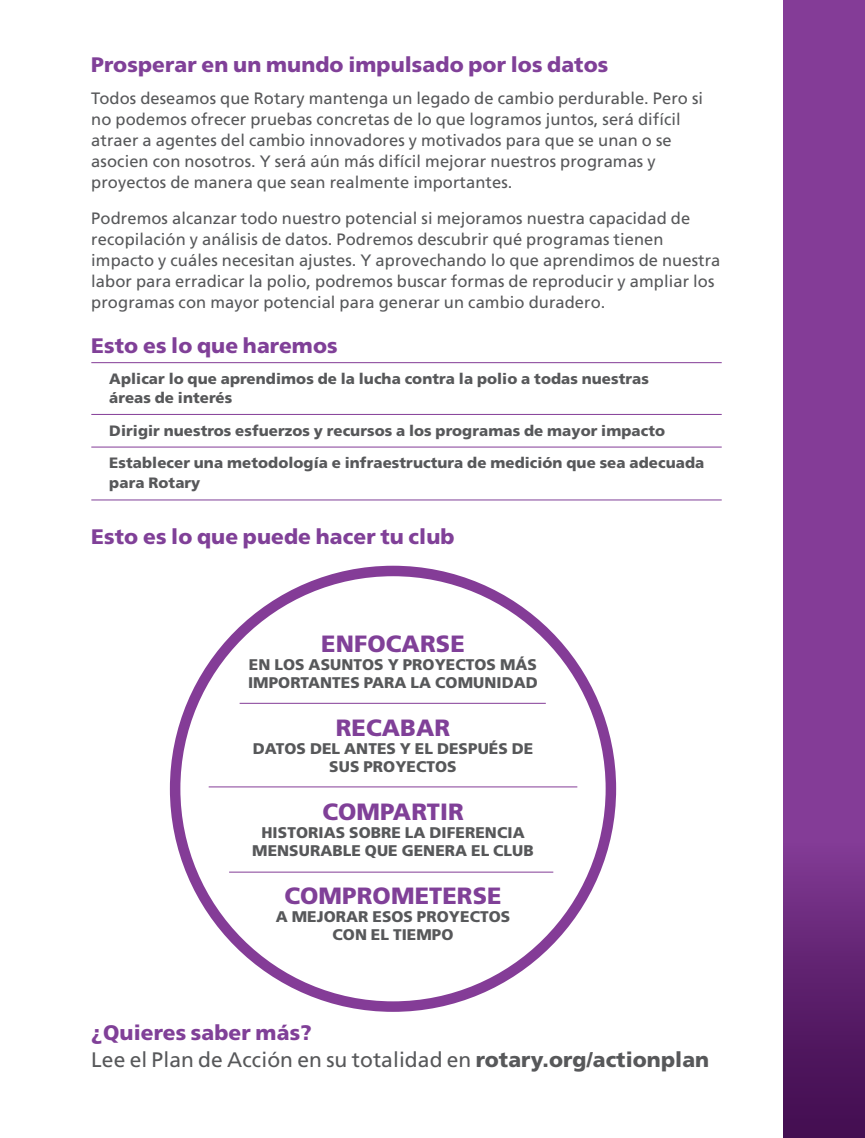
<style>
.page{position:relative;width:865px;height:1138px;background:#fff}
.page>*{position:absolute;margin:0;border:0;box-sizing:border-box;transform-origin:0 0}
.adv_circle_sub{font:900 23.55px "Frutiger LT Std";letter-spacing:.005em;color:#804098}
.adv_sub{font:900 21px "Frutiger LT Std";letter-spacing:.005em;color:#804098}
.read_the_full_AP{font:21px "Frutiger LT Std";letter-spacing:.005em;color:#57585a}
.adv_text-space_befor{font:16.5px/21px "Frutiger LT Std";letter-spacing:.005em;color:#57585a}
.adv_text{font:16.5px/21px "Frutiger LT Std";letter-spacing:.005em;color:#57585a}
.adv_circle_text{font:900 15.45px/18px "Frutiger LT Std";letter-spacing:.005em;color:#57585a;text-align:center}
.adv_list{font:900 15px/19.2px "Frutiger LT Std";letter-spacing:.005em;color:#57585a}
.adv_list-last{font:900 15px/19.2px "Frutiger LT Std";letter-spacing:.005em;color:#57585a}
.s1{font-weight:900}
</style>
<div class="page">
<hr style="left:91px;top:362px;width:630px;height:1px;background:#843c97">
<hr style="left:91px;top:414px;width:630px;height:1px;background:#843c97">
<hr style="left:91px;top:447px;width:630px;height:1px;background:#843c97">
<hr style="left:91px;top:499px;width:630px;height:1px;background:#804098">
<div style="left:782px;top:0;width:82px;height:1138px;background:#843c97"></div>
<div style="left:782px;top:768px;width:82px;height:370px;background:linear-gradient(to bottom,#8d42a1,#3f0b4d)"></div>
<div style="left:170px;top:566px;width:446px;height:445px;border:10px solid #843c97;border-radius:50%"></div>
<hr style="left:239px;top:703px;width:306px;height:1px;background:#843c97">
<hr style="left:209px;top:786px;width:368px;height:1px;background:#843c97">
<hr style="left:229px;top:871px;width:324px;height:1px;background:#843c97">
<p class="adv_sub" style="left:91px;top:51px;width:518px">Prosperar en un mundo impulsado por los datos</p>
<p class="adv_text" style="left:91px;top:88px;width:613px">Todos deseamos que Rotary mantenga un legado de cambio perdurable. Pero si no podemos ofrecer pruebas concretas de lo que logramos juntos, será difícil atraer a agentes del cambio innovadores y motivados para que se unan o se asocien con nosotros. Y será aún más difícil mejorar nuestros programas y proyectos de manera que sean realmente importantes.</p>
<p class="adv_text-space_befor" style="left:91px;top:208px;width:630px">Podremos alcanzar todo nuestro potencial si mejoramos nuestra capacidad de recopilación y análisis de datos. Podremos descubrir qué programas tienen impacto y cuáles necesitan ajustes. Y aprovechando lo que aprendimos de nuestra labor para erradicar la polio, podremos buscar formas de reproducir y ampliar los programas con mayor potencial para generar un cambio duradero.</p>
<p class="adv_sub" style="left:91px;top:333px;width:248px">Esto es lo que haremos</p>
<p class="adv_list" style="left:109px;top:369px;width:541px">Aplicar lo que aprendimos de la lucha contra la polio a todas nuestras áreas de interés</p>
<p class="adv_list" style="left:109px;top:421px;width:557px">Dirigir nuestros esfuerzos y recursos a los programas de mayor impacto</p>
<p class="adv_list-last" style="left:109px;top:453px;width:596px">Establecer una metodología e infraestructura de medición que sea adecuada para Rotary</p>
<p class="adv_sub" style="left:91px;top:524px;width:364px">Esto es lo que puede hacer tu club</p>
<p class="adv_circle_sub" style="left:321px;top:629px;width:145px">ENFOCARSE</p>
<p class="adv_circle_text" style="left:248px;top:655px;width:291px;text-align:left">EN LOS ASUNTOS Y PROYECTOS MÁS<br>IMPORTANTES PARA LA COMUNIDAD</p>
<p class="adv_circle_sub" style="left:336px;top:713px;width:116px">RECABAR</p>
<p class="adv_circle_text" style="left:253px;top:739px;width:282px">DATOS DEL ANTES Y EL DESPUÉS DE<br>SUS PROYECTOS</p>
<p class="adv_circle_sub" style="left:322px;top:797px;width:143px">COMPARTIR</p>
<p class="adv_circle_text" style="left:252px;top:823px;width:283px">HISTORIAS SOBRE LA DIFERENCIA<br>MENSURABLE QUE GENERA EL CLUB</p>
<p class="adv_circle_sub" style="left:284px;top:881px;width:219px">COMPROMETERSE</p>
<p class="adv_circle_text" style="left:276px;top:907px;width:236px">A MEJORAR ESOS PROYECTOS<br>CON EL TIEMPO</p>
<p class="adv_sub" style="left:91px;top:1020px;width:222px">¿Quieres saber más?</p>
<p class="read_the_full_AP" style="left:91px;top:1047px;width:619px">Lee el Plan de Acción en su totalidad en <span class="s1">rotary.org/actionplan</span></p>
</div>
